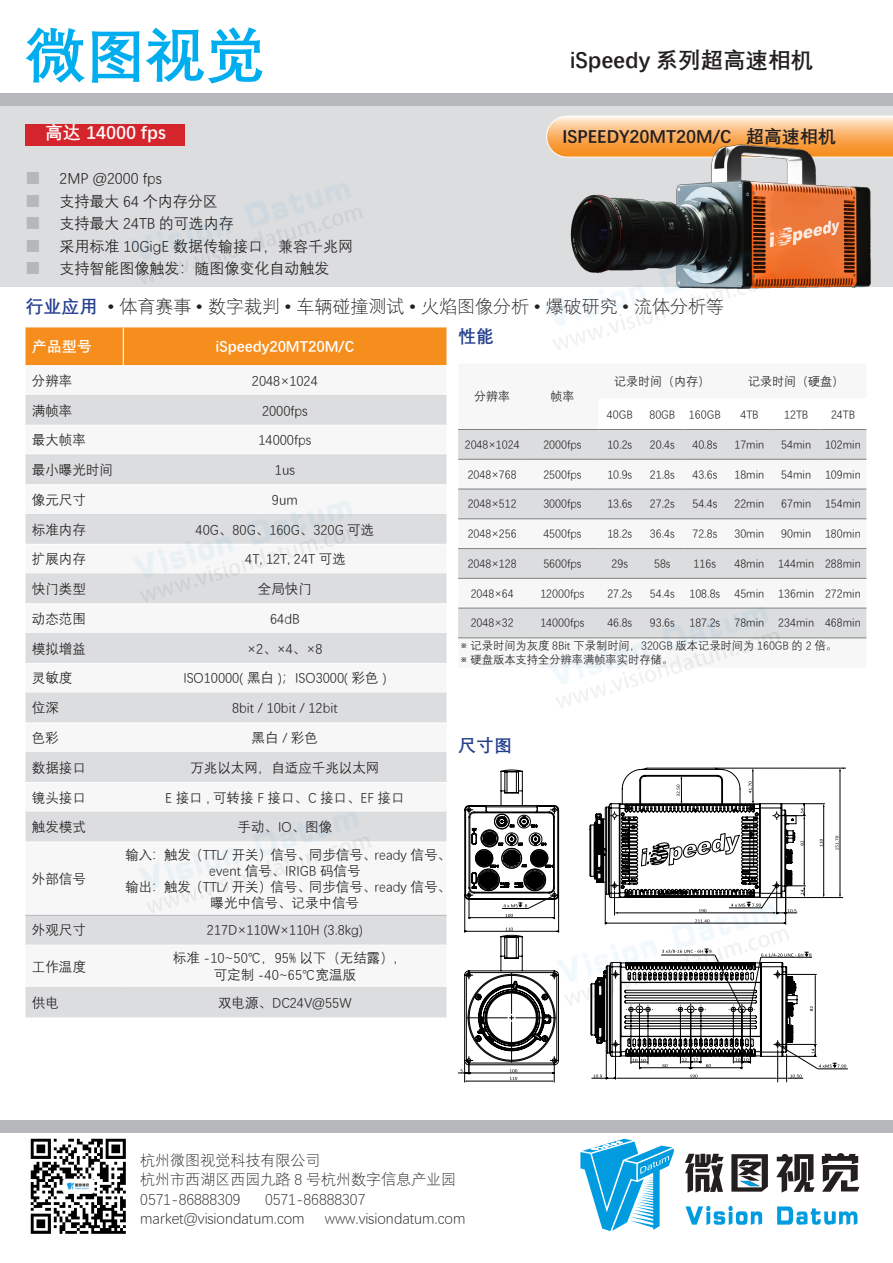
<style>
.page{position:relative;width:893px;height:1263px;background:#fff}
.page>*{position:absolute;margin:0;border:0;box-sizing:border-box;transform-origin:0 0}
.t1{font:700 60px "Deng Xian";color:#00aeef}
.t2{font:700 22.5px "Deng Xian";color:#231f20}
.t3{font:300 18px "Deng Xian";color:#231f20}
.t4{font:700 18px "Deng Xian";color:#231f20}
.t5{font:700 18px "Deng Xian";color:#fff}
.t6{font:700 18px "Deng Xian";color:#253f8e}
.t7{font:300 15px/19.5px "Deng Xian";color:#231f20}
.t8{font:15px "Deng Xian";color:#231f20}
.t9{font:700 15px "Deng Xian";color:#fff}
.t10{font:15px "Deng Xian";color:#b6b7bb}
.t11{font:13.5px/16.2px "Deng Xian";color:#231f20;text-align:center}
.t12{font:12px "Deng Xian";color:#231f20}
.t13{font:11.25px "Deng Xian";color:#231f20}
.s1{font-weight:700;color:#253f8e}
</style>
<div class="page">
<img style="left:0;top:93px;width:893px;height:1141px">
<p class="t1" style="left:26px;top:15px;width:242px">微图视觉</p>
<p class="t5" style="left:45px;top:121px;width:122px">高达 14000 fps</p>
<p class="t10" style="left:26px;top:169px;width:16px">■</p>
<p class="t10" style="left:26px;top:191px;width:16px">■</p>
<p class="t10" style="left:26px;top:214px;width:16px">■</p>
<p class="t10" style="left:26px;top:236px;width:16px">■</p>
<p class="t10" style="left:26px;top:259px;width:16px">■</p>
<p class="t8" style="left:60px;top:169px;width:104px">2MP @2000 fps</p>
<p class="t8" style="left:60px;top:191px;width:160px">支持最大 64 个内存分区</p>
<p class="t8" style="left:60px;top:214px;width:176px">支持最大 24TB 的可选内存</p>
<p class="t8" style="left:60px;top:236px;width:295px">采用标准 10GigE 数据传输接口，兼容千兆网</p>
<p class="t8" style="left:60px;top:259px;width:271px">支持智能图像触发：随图像变化自动触发</p>
<p class="t2" style="left:570px;top:44px;width:245px">iSpeedy 系列超高速相机</p>
<p class="t4" style="left:562px;top:124px;width:276px">ISPEEDY20MT20M/C 超高速相机</p>
<p class="t3" style="left:26px;top:295px;width:700px"><span class="s1">行业应用</span> • 体育赛事 • 数字裁判 • 车辆碰撞测试 • 火焰图像分析 • 爆破研究 • 流体分析等</p>
<p class="t9" style="left:32px;top:336px;width:61px">产品型号</p>
<p class="t9" style="left:216px;top:336px;width:140px">iSpeedy20MT20M/C</p>
<p class="t11" style="left:32px;top:372px;width:42px">分辨率</p>
<p class="t11" style="left:252px;top:372px;width:67px">2048×1024</p>
<p class="t11" style="left:32px;top:402px;width:42px">满帧率</p>
<p class="t11" style="left:262px;top:402px;width:47px">2000fps</p>
<p class="t11" style="left:32px;top:431px;width:55px">最大帧率</p>
<p class="t11" style="left:258px;top:431px;width:54px">14000fps</p>
<p class="t11" style="left:32px;top:461px;width:82px">最小曝光时间</p>
<p class="t11" style="left:275px;top:461px;width:22px">1us</p>
<p class="t11" style="left:32px;top:491px;width:55px">像元尺寸</p>
<p class="t11" style="left:272px;top:491px;width:27px">9um</p>
<p class="t11" style="left:32px;top:521px;width:55px">标准内存</p>
<p class="t11" style="left:196px;top:521px;width:180px">40G、80G、160G、320G 可选</p>
<p class="t11" style="left:32px;top:550px;width:55px">扩展内存</p>
<p class="t11" style="left:245px;top:550px;width:102px">4T, 12T, 24T 可选</p>
<p class="t11" style="left:32px;top:580px;width:55px">快门类型</p>
<p class="t11" style="left:258px;top:580px;width:55px">全局快门</p>
<p class="t11" style="left:32px;top:610px;width:55px">动态范围</p>
<p class="t11" style="left:270px;top:610px;width:31px">64dB</p>
<p class="t11" style="left:32px;top:640px;width:55px">模拟增益</p>
<p class="t11" style="left:247px;top:640px;width:77px">×2、×4、×8</p>
<p class="t11" style="left:32px;top:670px;width:42px">灵敏度</p>
<p class="t11" style="left:183px;top:670px;width:205px">ISO10000( 黑白 )；ISO3000( 彩色 )</p>
<p class="t11" style="left:32px;top:699px;width:28px">位深</p>
<p class="t11" style="left:232px;top:699px;width:107px">8bit / 10bit / 12bit</p>
<p class="t11" style="left:32px;top:729px;width:28px">色彩</p>
<p class="t11" style="left:252px;top:729px;width:68px">黑白 / 彩色</p>
<p class="t11" style="left:32px;top:759px;width:55px">数据接口</p>
<p class="t11" style="left:190px;top:759px;width:190px">万兆以太网，自适应千兆以太网</p>
<p class="t11" style="left:32px;top:789px;width:55px">镜头接口</p>
<p class="t11" style="left:165px;top:789px;width:241px">E 接口 , 可转接 F 接口、C 接口、EF 接口</p>
<p class="t11" style="left:32px;top:818px;width:55px">触发模式</p>
<p class="t11" style="left:238px;top:818px;width:96px">手动、IO、图像</p>
<p class="t11" style="left:32px;top:870px;width:55px">外部信号</p>
<p class="t11" style="left:125px;top:846px;width:327px">输入：触发（TTL/ 开关）信号、同步信号、ready 信号、event 信号、IRIGB 码信号</p>
<p class="t11" style="left:125px;top:878px;width:327px">输出：触发（TTL/ 开关）信号、同步信号、ready 信号、曝光中信号、记录中信号</p>
<p class="t11" style="left:32px;top:921px;width:55px">外观尺寸</p>
<p class="t11" style="left:207px;top:921px;width:157px">217D×110W×110H (3.8kg)</p>
<p class="t11" style="left:32px;top:958px;width:55px">工作温度</p>
<p class="t11" style="left:173px;top:949px;width:226px">标准 -10~50℃，95% 以下（无结露）,</p>
<p class="t11" style="left:214px;top:966px;width:144px">可定制 -40~65℃宽温版</p>
<p class="t11" style="left:32px;top:994px;width:28px">供电</p>
<p class="t11" style="left:218px;top:994px;width:135px">双电源、DC24V@55W</p>
<p class="t6" style="left:458px;top:324px;width:37px">性能</p>
<p class="t12" style="left:474px;top:389px;width:37px">分辨率</p>
<p class="t12" style="left:550px;top:389px;width:25px">帧率</p>
<p class="t12" style="left:614px;top:374px;width:97px">记录时间（内存）</p>
<p class="t12" style="left:748px;top:374px;width:97px">记录时间（硬盘）</p>
<p class="t13" style="left:607px;top:407px;width:27px">40GB</p>
<p class="t13" style="left:649px;top:407px;width:27px">80GB</p>
<p class="t13" style="left:689px;top:407px;width:33px">160GB</p>
<p class="t13" style="left:740px;top:407px;width:20px">4TB</p>
<p class="t13" style="left:784px;top:407px;width:25px">12TB</p>
<p class="t13" style="left:831px;top:407px;width:25px">24TB</p>
<p class="t13" style="left:465px;top:437px;width:56px">2048×1024</p>
<p class="t13" style="left:543px;top:437px;width:40px">2000fps</p>
<p class="t13" style="left:607px;top:437px;width:26px">10.2s</p>
<p class="t13" style="left:650px;top:437px;width:26px">20.4s</p>
<p class="t13" style="left:692px;top:437px;width:26px">40.8s</p>
<p class="t13" style="left:734px;top:437px;width:32px">17min</p>
<p class="t13" style="left:781px;top:437px;width:32px">54min</p>
<p class="t13" style="left:825px;top:437px;width:37px">102min</p>
<p class="t13" style="left:468px;top:467px;width:51px">2048×768</p>
<p class="t13" style="left:543px;top:467px;width:40px">2500fps</p>
<p class="t13" style="left:607px;top:467px;width:26px">10.9s</p>
<p class="t13" style="left:650px;top:467px;width:26px">21.8s</p>
<p class="t13" style="left:692px;top:467px;width:26px">43.6s</p>
<p class="t13" style="left:734px;top:467px;width:32px">18min</p>
<p class="t13" style="left:781px;top:467px;width:32px">54min</p>
<p class="t13" style="left:825px;top:467px;width:37px">109min</p>
<p class="t13" style="left:468px;top:497px;width:51px">2048×512</p>
<p class="t13" style="left:543px;top:497px;width:40px">3000fps</p>
<p class="t13" style="left:607px;top:497px;width:26px">13.6s</p>
<p class="t13" style="left:650px;top:497px;width:26px">27.2s</p>
<p class="t13" style="left:692px;top:497px;width:26px">54.4s</p>
<p class="t13" style="left:734px;top:497px;width:32px">22min</p>
<p class="t13" style="left:781px;top:497px;width:32px">67min</p>
<p class="t13" style="left:825px;top:497px;width:37px">154min</p>
<p class="t13" style="left:468px;top:526px;width:51px">2048×256</p>
<p class="t13" style="left:543px;top:526px;width:40px">4500fps</p>
<p class="t13" style="left:607px;top:526px;width:26px">18.2s</p>
<p class="t13" style="left:650px;top:526px;width:26px">36.4s</p>
<p class="t13" style="left:692px;top:526px;width:26px">72.8s</p>
<p class="t13" style="left:734px;top:526px;width:32px">30min</p>
<p class="t13" style="left:781px;top:526px;width:32px">90min</p>
<p class="t13" style="left:825px;top:526px;width:37px">180min</p>
<p class="t13" style="left:468px;top:556px;width:51px">2048×128</p>
<p class="t13" style="left:543px;top:556px;width:40px">5600fps</p>
<p class="t13" style="left:612px;top:556px;width:18px">29s</p>
<p class="t13" style="left:654px;top:556px;width:18px">58s</p>
<p class="t13" style="left:694px;top:556px;width:24px">116s</p>
<p class="t13" style="left:734px;top:556px;width:32px">48min</p>
<p class="t13" style="left:778px;top:556px;width:37px">144min</p>
<p class="t13" style="left:825px;top:556px;width:37px">288min</p>
<p class="t13" style="left:471px;top:586px;width:45px">2048×64</p>
<p class="t13" style="left:540px;top:586px;width:45px">12000fps</p>
<p class="t13" style="left:607px;top:586px;width:26px">27.2s</p>
<p class="t13" style="left:650px;top:586px;width:26px">54.4s</p>
<p class="t13" style="left:689px;top:586px;width:32px">108.8s</p>
<p class="t13" style="left:734px;top:586px;width:32px">45min</p>
<p class="t13" style="left:778px;top:586px;width:37px">136min</p>
<p class="t13" style="left:825px;top:586px;width:37px">272min</p>
<p class="t13" style="left:471px;top:616px;width:45px">2048×32</p>
<p class="t13" style="left:540px;top:616px;width:45px">14000fps</p>
<p class="t13" style="left:607px;top:616px;width:26px">46.8s</p>
<p class="t13" style="left:650px;top:616px;width:26px">93.6s</p>
<p class="t13" style="left:689px;top:616px;width:32px">187.2s</p>
<p class="t13" style="left:734px;top:616px;width:32px">78min</p>
<p class="t13" style="left:778px;top:616px;width:37px">234min</p>
<p class="t13" style="left:825px;top:616px;width:37px">468min</p>
<p class="t13" style="left:460px;top:639px;width:378px">※ 记录时间为灰度 8Bit 下录制时间，320GB 版本记录时间为 160GB 的 2 倍。</p>
<p class="t13" style="left:460px;top:652px;width:214px">※ 硬盘版本支持全分辨率满帧率实时存储。</p>
<p class="t6" style="left:458px;top:733px;width:55px">尺寸图</p>
<p class="t7" style="left:140px;top:1150px;width:317px">杭州微图视觉科技有限公司<br>杭州市西湖区西园九路 8 号杭州数字信息产业园</p>
<p class="t7" style="left:140px;top:1189px;width:102px">0571-86888309</p>
<p class="t7" style="left:140px;top:1189px;width:227px;text-indent:125px">0571-86888307 market@visiondatum.com</p>
<p class="t7" style="left:325px;top:1208px;width:142px">www.visiondatum.com</p>
</div>
